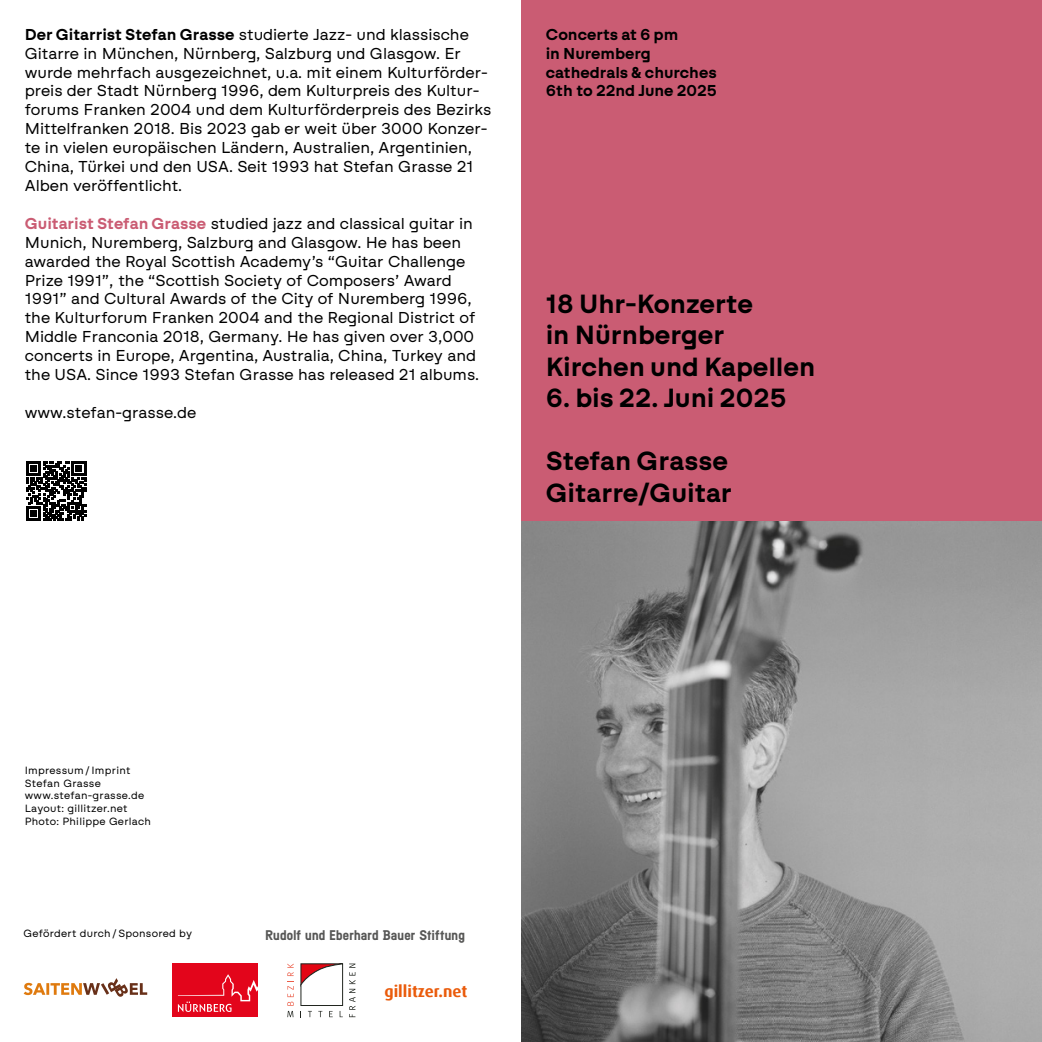
<style>
.page{position:relative;width:1042px;height:1042px;background:#fff}
.page>*{position:absolute;margin:0;border:0;box-sizing:border-box;transform-origin:0 0}
.t1{font:600 26.25px/31.5px "Swiza";color:#000}
.t2{font:700 16.28px "Dax Offc Pro";color:#ea5b0b}
.t3{font:15.75px/18.9px "Swiza";color:#000}
.t4{font:600 15.75px/18.9px "Swiza";color:#000}
.t5{font:600 14px "Doumbar";letter-spacing:.02em;color:#575756}
.t6{font:10.5px/12.6px "Swiza";letter-spacing:.025em;color:#000}
.s1{font-weight:600}
.s2{font-weight:600;color:#ca5c73}
</style>
<div class="page">
<div style="left:521px;top:0;width:521px;height:521px;background:#ca5c73"></div>
<img style="left:521px;top:521px;width:521px;height:521px">
<div style="left:173px;top:963px;width:85px;height:54px;background:#e3051b"></div>
<svg style="left:178px;top:974px;width:80px;height:38px"></svg>
<svg style="left:287px;top:963px;width:7px;height:42px"></svg>
<svg style="left:287px;top:1011px;width:6px;height:6px"></svg>
<svg style="left:300px;top:963px;width:55px;height:54px"></svg>
<svg style="left:24px;top:978px;width:123px;height:19px"></svg>
<svg style="left:27px;top:461px;width:59px;height:59px"></svg>
<p class="t3" style="left:25px;top:25px;width:468px"><span class="s1">Der Gitarrist Stefan Grasse</span> studierte Jazz- und klassische Gitarre in München, Nürnberg, Salzburg und Glasgow. Er wurde mehrfach ausgezeichnet, u.a. mit einem Kulturförder&shy;preis der Stadt Nürnberg 1996, dem Kulturpreis des Kultur&shy;forums Franken 2004 und dem Kulturförderpreis des Bezirks Mittelfranken 2018. Bis 2023 gab er weit über 3000 Konzer&shy;te in vielen europäischen Ländern, Australien, Argentinien, China, Türkei und den USA. Seit 1993 hat Stefan Grasse 21<br>Alben veröffentlicht.</p>
<p class="t3" style="left:25px;top:214px;width:456px"><span class="s2">Guitarist Stefan Grasse</span> studied jazz and classical guitar in Munich, Nuremberg, Salzburg and Glasgow. He has been awarded the Royal Scottish Academy’s “Guitar Challenge Prize 1991”, the “Scottish Society of Composers’ Award 1991” and Cultural Awards of the City of Nuremberg 1996, the Kulturforum Franken 2004 and the Regional District of Middle Franconia 2018, Germany. He has given over 3,000 concerts in Europe, Argentina, Australia, China, Turkey and the USA. Since 1993 Stefan Grasse has released 21 albums.</p>
<p class="t3" style="left:25px;top:403px;width:173px">www.stefan-grasse.de</p>
<p class="t4" style="left:546px;top:25px;width:173px">Concerts at 6 pm<br>in Nuremberg cathedrals &amp; churches<br>6th to 22nd June 2025</p>
<h1 class="t1" style="left:546px;top:288px;width:271px">18 Uhr-Konzerte<br>in Nürnberger<br>Kirchen und Kapellen</h1>
<h1 class="t1" style="left:546px;top:382px;width:242px">6. bis 22. Juni 2025</h1>
<h1 class="t1" style="left:546px;top:445px;width:188px">Stefan Grasse<br>Gitarre/Guitar</h1>
<p class="t6" style="left:25px;top:764px;width:128px">Impressum /Imprint<br>Stefan Grasse www.stefan-grasse.de<br>Layout: gillitzer.net<br>Photo: Philippe Gerlach</p>
<p class="t6" style="left:24px;top:927px;width:170px">Gefördert durch / Sponsored by</p>
<p class="t5" style="left:265px;top:927px;width:201px">Rudolf und Eberhard Bauer Stiftung</p>
<p class="t2" style="left:384px;top:980px;width:84px">gillitzer.net</p>
</div>
